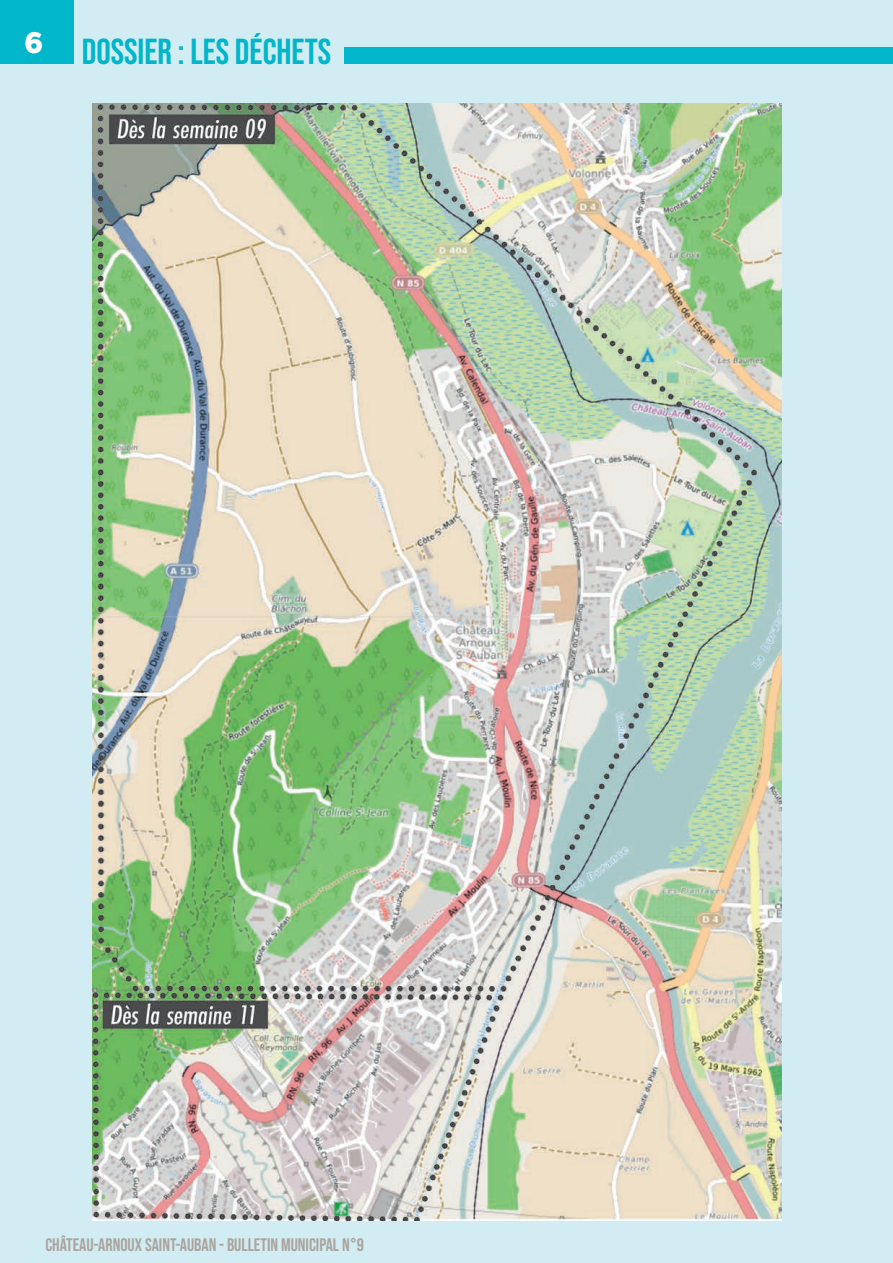
<style>
.page{position:relative;width:893px;height:1263px;background:#d1ecf2}
.page>*{position:absolute;margin:0;border:0;box-sizing:border-box;transform-origin:0 0}
.t1{font:36px "Bebas Neue";color:#00b6ca}
.t2{font:30px "Chunk Five Ex";color:#fff}
.t3{font:18px "Bebas Neue";color:#aba49e}
</style>
<div class="page">
<div style="left:0;top:0;width:74px;height:64px;background:#00b6ca"></div>
<div style="left:344px;top:47px;width:549px;height:17px;background:#00b6ca"></div>
<img style="left:93px;top:103px;width:688px;height:1117px">
<h2 class="t2" style="left:25px;top:30px;width:19px">6</h2>
<h1 class="t1" style="left:82px;top:31px;width:251px">DOSSIER : LES DÉCHETS</h1>
<p class="t3" style="left:45px;top:1235px;width:320px">CHÂTEAU-ARNOUX SAINT-AUBAN - BULLETIN MUNICIPAL N°9</p>
</div>
